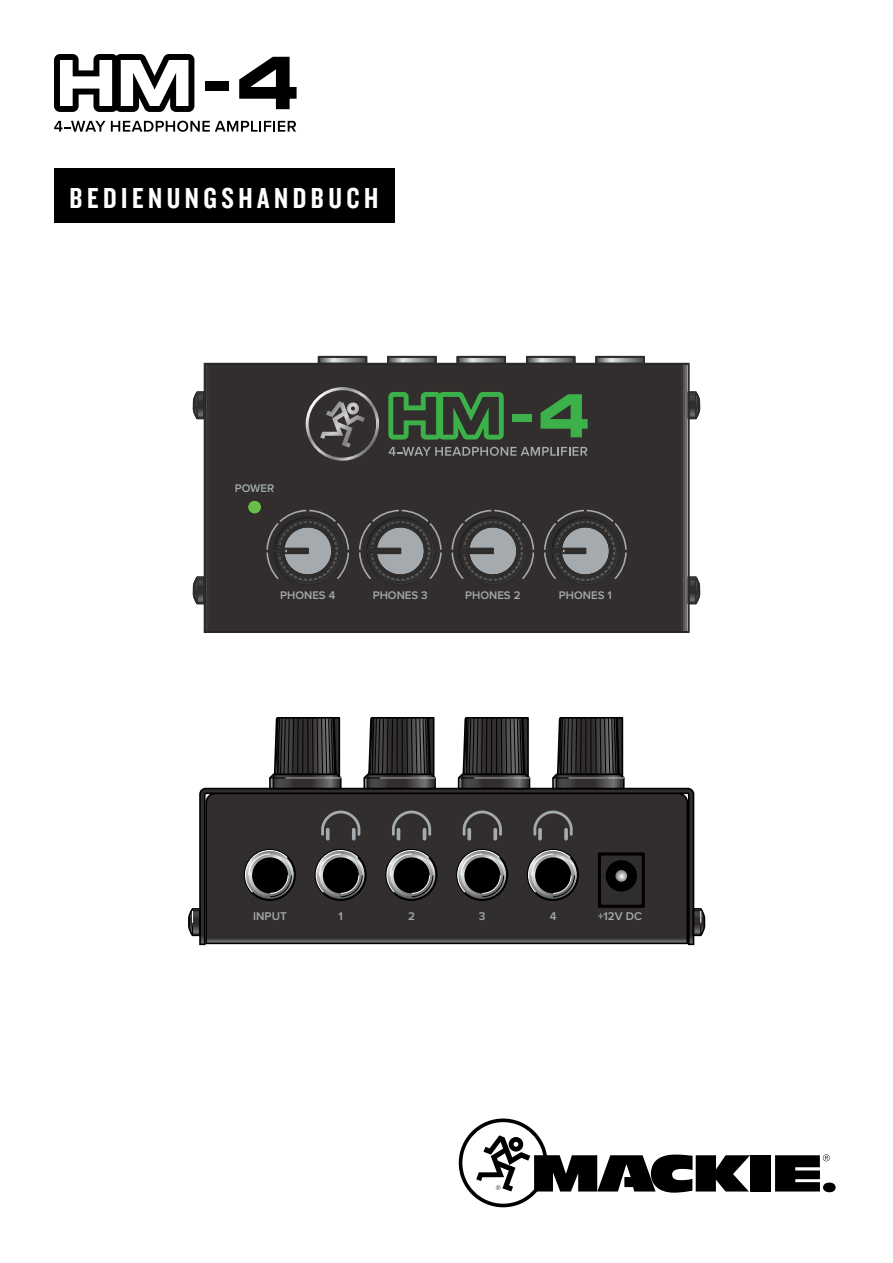
<style>
.page{position:relative;width:893px;height:1263px;background:#fff}
.page>*{position:absolute;margin:0;border:0;box-sizing:border-box;transform-origin:0 0}
.t1{font:30px "Knockout 49 Liteweight";letter-spacing:.15em;color:#fff}
.t2{font:600 11.7px "Proxima Nova";color:#a4aaad}
.t3{font:600 11.4px "Proxima Nova";color:#a4aaad}
</style>
<div class="page">
<div style="left:751px;top:1155px;width:20px;height:36px;background:#000"></div>
<div style="left:823px;top:1182px;width:13px;height:10px;background:#000;border-radius:50%"></div>
<svg style="left:775px;top:1154px;width:55px;height:37px"></svg>
<svg style="left:459px;top:1118px;width:291px;height:89px"></svg>
<svg style="left:54px;top:54px;width:140px;height:58px"></svg>
<svg style="left:239px;top:57px;width:58px;height:52px"></svg>
<div style="left:205px;top:81px;width:24px;height:10px;background:#000"></div>
<svg style="left:54px;top:121px;width:242px;height:11px"></svg>
<div style="left:205px;top:364px;width:484px;height:268px;background:#312e2d"></div>
<svg style="left:460px;top:360px;width:42px;height:1px"></svg>
<svg style="left:391px;top:360px;width:42px;height:1px"></svg>
<svg style="left:322px;top:360px;width:41px;height:1px"></svg>
<svg style="left:530px;top:360px;width:41px;height:1px"></svg>
<svg style="left:599px;top:360px;width:42px;height:1px"></svg>
<div style="left:247px;top:500px;width:15px;height:14px;background:#69bd46;border-radius:50%"></div>
<svg style="left:306px;top:387px;width:73px;height:74px"></svg>
<svg style="left:389px;top:447px;width:198px;height:9px"></svg>
<svg style="left:388px;top:392px;width:116px;height:48px"></svg>
<svg style="left:540px;top:394px;width:48px;height:43px"></svg>
<div style="left:513px;top:414px;width:19px;height:8px;background:#3cb14a"></div>
<div style="left:204px;top:363px;width:485px;height:270px;border:2px solid #302d2d"></div>
<div style="left:457px;top:356px;width:49px;height:8px;border:2px solid #302d2d"></div>
<div style="left:388px;top:357px;width:48px;height:7px;border:2px solid #302d2d"></div>
<div style="left:387px;top:356px;width:50px;height:8px;border:2px solid #302d2d"></div>
<div style="left:319px;top:357px;width:47px;height:7px;border:2px solid #302d2d"></div>
<div style="left:318px;top:356px;width:49px;height:8px;border:2px solid #302d2d"></div>
<div style="left:527px;top:357px;width:47px;height:7px;border:2px solid #302d2d"></div>
<div style="left:526px;top:356px;width:49px;height:8px;border:2px solid #302d2d"></div>
<div style="left:596px;top:357px;width:48px;height:7px;border:2px solid #302d2d"></div>
<div style="left:595px;top:356px;width:50px;height:8px;border:2px solid #302d2d"></div>
<svg style="left:687px;top:576px;width:14px;height:29px"></svg>
<svg style="left:192px;top:575px;width:14px;height:30px"></svg>
<svg style="left:687px;top:391px;width:14px;height:29px"></svg>
<svg style="left:192px;top:390px;width:14px;height:30px"></svg>
<div style="left:246px;top:499px;width:17px;height:16px;border:2px solid #302d2d;border-radius:50%"></div>
<svg style="left:266px;top:510px;width:83px;height:74px"></svg>
<svg style="left:359px;top:510px;width:83px;height:74px"></svg>
<svg style="left:451px;top:510px;width:83px;height:74px"></svg>
<svg style="left:544px;top:510px;width:83px;height:74px"></svg>
<svg style="left:199px;top:787px;width:496px;height:159px;background:#363333"></svg>
<div style="left:598px;top:852px;width:47px;height:56px;border:2px solid #010101"></div>
<div style="left:600px;top:855px;width:42px;height:50px;background:#302e2d;border-radius:2px"></div>
<div style="left:599px;top:854px;width:44px;height:52px;border:2px solid #000;border-radius:2px"></div>
<div style="left:606px;top:861px;width:30px;height:30px;background:#010101;border-radius:50%"></div>
<div style="left:606px;top:860px;width:31px;height:31px;border:2px solid #000;border-radius:50%"></div>
<svg style="left:692px;top:907px;width:14px;height:30px"></svg>
<svg style="left:188px;top:907px;width:13px;height:30px"></svg>
<svg style="left:243px;top:717px;width:195px;height:185px;background:#4e4d4d"></svg>
<svg style="left:455px;top:717px;width:172px;height:185px;background:#454444"></svg>
<svg style="left:538px;top:828px;width:4px;height:12px"></svg>
<svg style="left:564px;top:828px;width:4px;height:12px"></svg>
<div style="left:521px;top:843px;width:64px;height:64px;border:2px solid #302d2d;border-radius:50%"></div>
<div style="left:238px;top:843px;width:64px;height:64px;border:2px solid #302d2d;border-radius:50%"></div>
<div style="left:54px;top:169px;width:341px;height:54px;background:#000"></div>
<h1 class="t1" style="left:70px;top:179px;width:310px">BEDIENUNGSHANDBUCH</h1>
<p class="t3" style="left:235px;top:482px;width:41px">POWER</p>
<p class="t3" style="left:280px;top:588px;width:57px">PHONES 4</p>
<p class="t3" style="left:373px;top:588px;width:57px">PHONES 3</p>
<p class="t3" style="left:465px;top:588px;width:57px">PHONES 2</p>
<p class="t3" style="left:559px;top:588px;width:54px">PHONES 1</p>
<p class="t2" style="left:253px;top:909px;width:35px">INPUT</p>
<p class="t2" style="left:339px;top:909px;width:6px">1</p>
<p class="t2" style="left:408px;top:909px;width:8px">2</p>
<p class="t2" style="left:479px;top:909px;width:8px">3</p>
<p class="t2" style="left:550px;top:909px;width:8px">4</p>
<p class="t2" style="left:598px;top:909px;width:46px">+12V DC</p>
</div>
